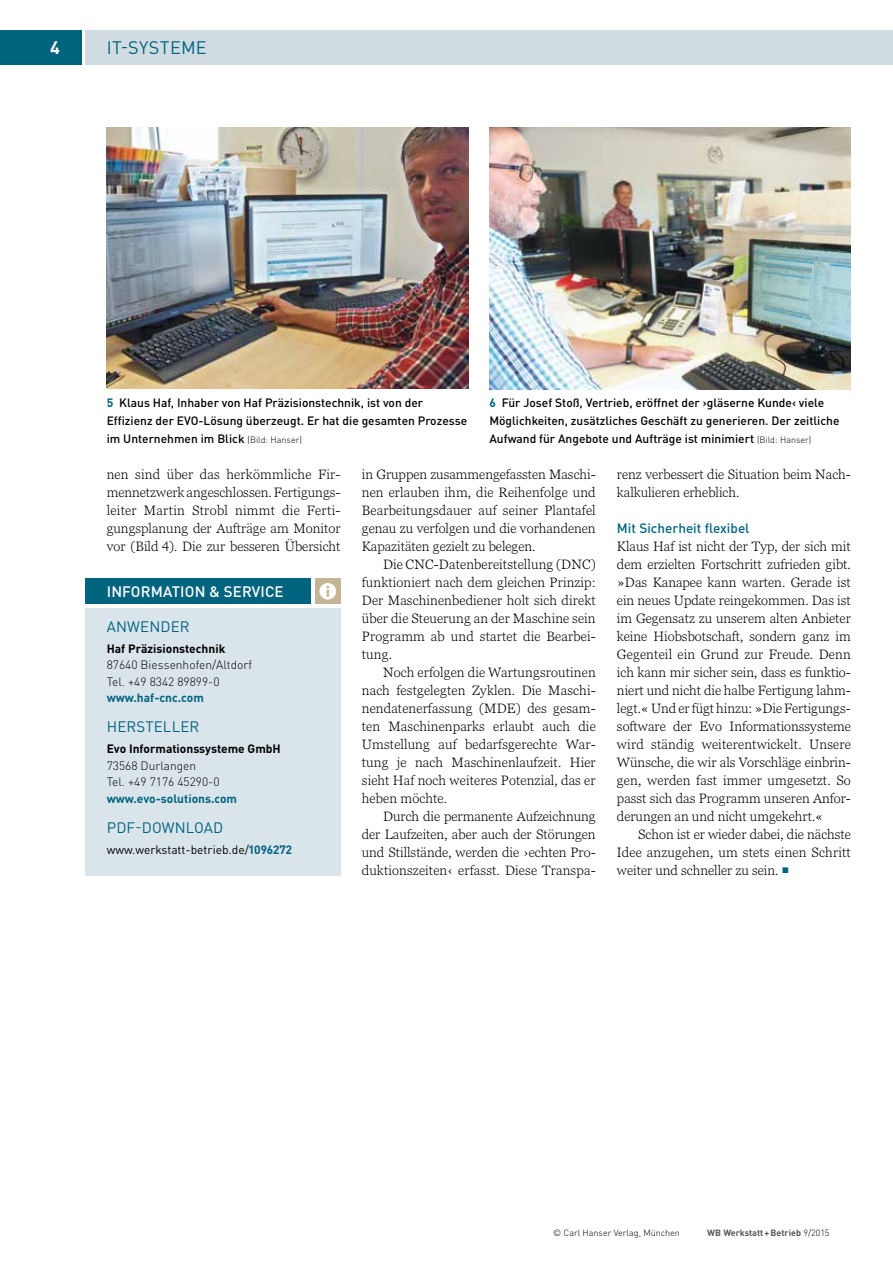
<style>
.page{position:relative;width:893px;height:1263px;background:#fff}
.page>*{position:absolute;margin:0;border:0;box-sizing:border-box;transform-origin:0 0}
.t1{font:25.5px "Modern Pictograms";color:#fff}
.t2{font:18px "DINOT";letter-spacing:.02em;color:#00647e}
.t3{font:700 18px "DINOT";color:#fff}
.t4{font:15px "DINOT";letter-spacing:.01em;color:#00647e}
.t5{font:500 15px "DINOT";letter-spacing:.01em;color:#fff}
.t6{font:300 13.5px/18px "Georgia Pro";color:#000;text-align:justify}
.t7{font:500 13.5px "DINOT";color:#00647e}
.t8{font:500 12px/18px "DINOT";color:#000}
.t9{font:300 12px/16.5px "DINOT";color:#000}
.t10{font:700 12px "DINOT";color:#000}
.t11{font:700 12px "DINOT";color:#00647e}
.t12{font:12px "DINOT";color:#000}
.t13{font:300 9px "DINOT";color:#000}
.t14{font:700 9px "DINOT";color:#58585a}
.s1{font-weight:700;color:#00647e}
.s2{font-weight:300;font-size:9px}
.s3{font-weight:300;color:#000}
</style>
<div class="page">
<div style="left:85px;top:30px;width:808px;height:34px;background:#d1dce2"></div>
<div style="left:0;top:30px;width:81px;height:34px;background:#00647e"></div>
<div style="left:85px;top:608px;width:256px;height:267px;background:#dae5eb"></div>
<div style="left:85px;top:578px;width:226px;height:25px;background:#00647e"></div>
<div style="left:315px;top:578px;width:26px;height:25px;background:#c4b597"></div>
<img style="left:489px;top:128px;width:362px;height:261px">
<img style="left:107px;top:128px;width:361px;height:261px">
<h2 class="t3" style="left:50px;top:36px;width:11px">4</h2>
<h2 class="t2" style="left:107px;top:36px;width:101px">IT-SYSTEME</h2>
<p class="t8" style="left:107px;top:394px;width:362px"><span class="s1">5</span> Klaus Haf, Inhaber von Haf Präzisionstechnik, ist von der<br>Effizienz der EVO-Lösung überzeugt. Er hat die gesamten Prozesse im Unternehmen im Blick <span class="s2">(Bild: Hanser)</span></p>
<p class="t8" style="left:489px;top:394px;width:352px"><span class="s1">6</span> Für Josef Stoß, Vertrieb, eröffnet der ›gläserne Kunde‹ viele<br>Möglichkeiten, zusätzliches Geschäft zu generieren. Der zeitliche<br>Aufwand für Angebote und Aufträge ist minimiert <span class="s2">(Bild: Hanser)</span></p>
<p class="t6" style="left:107px;top:466px;width:235px">nen sind über das herkömmliche Fir&shy;mennetzwerk angeschlossen. Fertigungs&shy;leiter Martin Strobl nimmt die Ferti&shy;gungsplanung der Aufträge am Monitor vor (Bild 4). Die zur besseren Übersicht</p>
<p class="t6" style="left:362px;top:466px;width:235px">in Gruppen zusammengefassten Maschi&shy;nen erlauben ihm, die Reihenfolge und Bearbeitungsdauer auf seiner Plantafel genau zu verfolgen und die vorhandenen Kapazitäten gezielt zu belegen.</p>
<p class="t6" style="left:362px;top:556px;width:235px;text-indent:21px">Die CNC-Datenbereitstellung (DNC) funktioniert nach dem gleichen Prinzip:<br>Der Maschinenbediener holt sich direkt über die Steuerung an der Maschine sein Programm ab und startet die Bearbei&shy;tung.</p>
<p class="t6" style="left:362px;top:664px;width:235px;text-indent:21px">Noch erfolgen die Wartungsroutinen nach festgelegten Zyklen. Die Maschi&shy;nendatenerfassung (MDE) des gesam&shy;ten Maschinenparks erlaubt auch die Umstellung auf bedarfsgerechte War&shy;tung je nach Maschinenlaufzeit. Hier sieht Haf noch weiteres Potenzial, das er heben möchte.</p>
<p class="t6" style="left:362px;top:808px;width:235px;text-indent:21px">Durch die permanente Aufzeichnung der Laufzeiten, aber auch der Störungen und Stillstände, werden die ›echten Pro&shy;duktionszeiten‹ erfasst. Diese Transpa-</p>
<p class="t5" style="left:107px;top:581px;width:178px">INFORMATION &amp; SERVICE</p>
<h1 class="t1" style="left:318px;top:578px;width:21px">=</h1>
<p class="t4" style="left:107px;top:617px;width:84px">ANWENDER</p>
<p class="t10" style="left:107px;top:641px;width:120px">Haf Präzisionstechnik</p>
<p class="t9" style="left:107px;top:656px;width:147px">87640 Biessenhofen/Altdorf<br>Tel. +49 8342 89899-0</p>
<p class="t11" style="left:107px;top:690px;width:99px">www.haf-cnc.com</p>
<p class="t4" style="left:107px;top:718px;width:94px">HERSTELLER</p>
<p class="t10" style="left:107px;top:741px;width:176px">Evo Informationssysteme GmbH</p>
<p class="t9" style="left:107px;top:757px;width:114px">73568 Durlangen<br>Tel. +49 7176 45290-0</p>
<p class="t11" style="left:107px;top:790px;width:132px">www.evo-solutions.com</p>
<p class="t4" style="left:107px;top:818px;width:118px">PDF-DOWNLOAD</p>
<p class="t12" style="left:107px;top:842px;width:187px">www.werkstatt-betrieb.de/<span class="s1">1096272</span></p>
<p class="t6" style="left:617px;top:466px;width:235px">renz verbessert die Situation beim Nach&shy;kalkulieren erheblich.</p>
<p class="t7" style="left:617px;top:520px;width:134px">Mit Sicherheit flexibel</p>
<p class="t6" style="left:617px;top:538px;width:235px">Klaus Haf ist nicht der Typ, der sich mit dem erzielten Fortschritt zufrieden gibt. »Das Kanapee kann warten. Gerade ist ein neues Update reingekommen. Das ist im Gegensatz zu unserem alten Anbieter keine Hiobsbotschaft, sondern ganz im Gegenteil ein Grund zur Freude. Denn ich kann mir sicher sein, dass es funktio&shy;niert und nicht die halbe Fertigung lahm&shy;legt.« Und er fügt hinzu: »Die Fertigungs&shy;software der Evo Informationssysteme wird ständig weiterentwickelt. Unsere Wünsche, die wir als Vorschläge einbrin&shy;gen, werden fast immer umgesetzt. So passt sich das Programm unseren Anfor&shy;derungen an und nicht umgekehrt.«</p>
<p class="t6" style="left:617px;top:826px;width:235px;text-indent:21px">Schon ist er wieder dabei, die nächste Idee anzugehen, um stets einen Schritt weiter und schneller zu sein.</p>
<p class="t13" style="left:553px;top:1227px;width:128px">© Carl Hanser Verlag, München</p>
<p class="t14" style="left:707px;top:1227px;width:124px">WB Werkstatt+Betrieb <span class="s3">9/2015</span></p>
</div>
